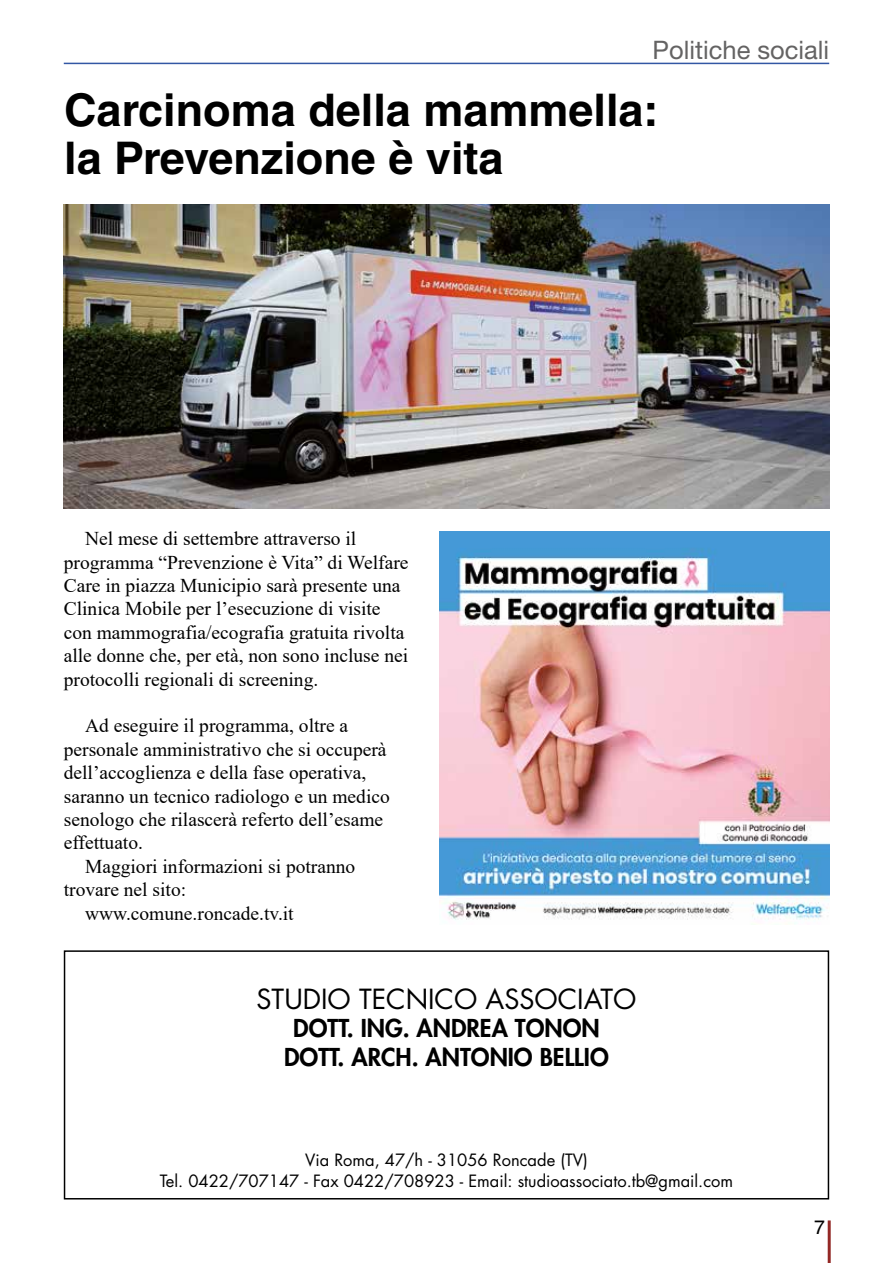
<style>
.page{position:relative;width:893px;height:1263px;background:#fff}
.page>*{position:absolute;margin:0;border:0;box-sizing:border-box;transform-origin:0 0}
.t1{font:700 45px/48px "Helvetica LT Std";color:#000}
.t2{font:27px "Futura Std";color:#000}
.t3{font:25.5px "Helvetica Neue LT Std";color:#646363}
.t4{font:800 24px/28.8px "Futura Std";color:#000;text-align:center}
.t5{font:19.5px/23.4px "Times New Roman";color:#000}
.t6{font:19.5px "Helvetica LT Std";color:#000}
.t7{font:16.5px/21px "Futura Std";color:#000;text-align:center}
</style>
<div class="page">
<hr style="left:828px;top:1220px;width:3px;height:43px;background:#932825">
<hr style="left:64px;top:63px;width:765px;height:1px;background:#3257a4">
<div style="left:64px;top:950px;width:765px;height:249px;border:2px solid #000"></div>
<img style="left:440px;top:532px;width:390px;height:392px">
<img style="left:64px;top:204px;width:765px;height:304px">
<h3 class="t3" style="left:653px;top:35px;width:178px">Politiche sociali</h3>
<h1 class="t1" style="left:64px;top:85px;width:596px">Carcinoma della mammella: la Prevenzione è vita</h1>
<p class="t5" style="left:64px;top:526px;width:346px;text-indent:21px">Nel mese di settembre attraverso il programma “Prevenzione è Vita” di Welfare Care in piazza Municipio sarà presente una Clinica Mobile per l’esecuzione di visite con mammografia/ecografia gratuita rivolta alle donne che, per età, non sono incluse nei protocolli regionali di screening.</p>
<p class="t5" style="left:85px;top:713px;width:265px">Ad eseguire il programma, oltre a</p>
<p class="t5" style="left:64px;top:737px;width:324px">personale amministrativo che si occuperà</p>
<p class="t5" style="left:64px;top:760px;width:304px">dell’accoglienza e della fase operativa,</p>
<p class="t5" style="left:64px;top:784px;width:328px">saranno un tecnico radiologo e un medico</p>
<p class="t5" style="left:64px;top:807px;width:321px">senologo che rilascerà referto dell’esame</p>
<p class="t5" style="left:64px;top:830px;width:81px">effettuato.</p>
<p class="t5" style="left:85px;top:854px;width:272px">Maggiori informazioni si potranno</p>
<p class="t5" style="left:64px;top:877px;width:124px">trovare nel sito:</p>
<p class="t5" style="left:85px;top:901px;width:210px">www.comune.roncade.tv.it</p>
<h2 class="t2" style="left:257px;top:981px;width:381px">STUDIO TECNICO ASSOCIATO</h2>
<p class="t4" style="left:284px;top:1014px;width:326px">DOTT. ING. ANDREA TONON<br>DOTT. ARCH. ANTONIO BELLIO</p>
<p class="t7" style="left:160px;top:1150px;width:575px">Via Roma, 47/h - 31056 Roncade (TV)<br>Tel. 0422/707147 - Fax 0422/708923 - Email: studioassociato.tb@gmail.com</p>
<p class="t6" style="left:814px;top:1216px;width:12px">7</p>
</div>
